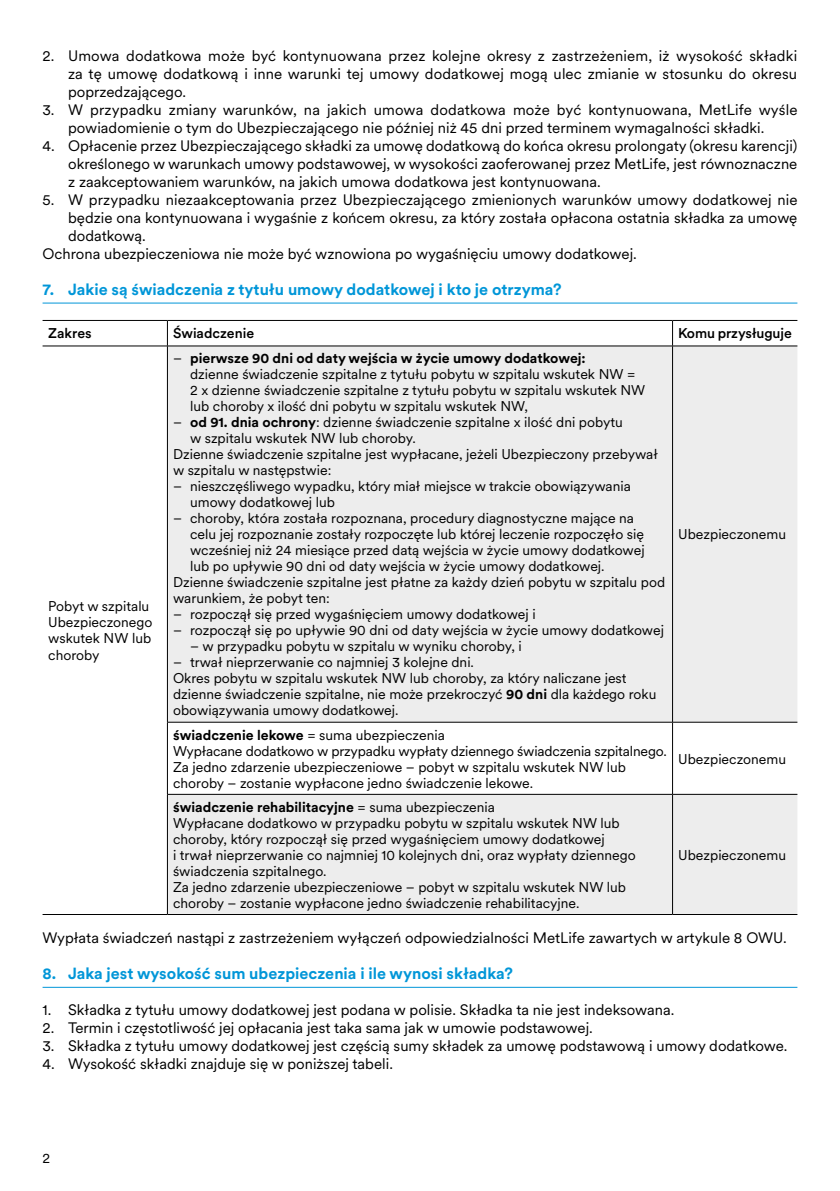
<style>
.page{position:relative;width:840px;height:1191px;background:#fff}
.page>*{position:absolute;margin:0;border:0;box-sizing:border-box;transform-origin:0 0}
.t1{font:700 16px "Met Life Circular";color:#0096d8}
.t2{font:15px/18px "Met Life Circular";color:#000;text-align:justify}
.t3{font:14px/16px "Met Life Circular";color:#000}
.t4{font:500 14px "Met Life Circular";letter-spacing:-.005em;color:#000}
.s1{font-weight:700}
</style>
<div class="page">
<hr style="left:43px;top:302px;width:754px;height:1px;background:#0096d8">
<hr style="left:43px;top:986px;width:754px;height:1px;background:#0096d8">
<svg style="left:168px;top:347px;width:629px;height:567px;fill:#ededed"></svg>
<svg style="left:167px;top:321px;width:1px;height:25px"></svg>
<hr style="left:43px;top:346px;width:124px;height:1px;background:#000">
<hr style="left:43px;top:914px;width:124px;height:1px;background:#000">
<hr style="left:167px;top:346px;width:505px;height:1px;background:#000">
<hr style="left:167px;top:346px;width:1px;height:376px;background:#000">
<hr style="left:672px;top:346px;width:125px;height:1px;background:#000">
<hr style="left:671px;top:346px;width:1px;height:376px;background:#000">
<hr style="left:167px;top:722px;width:505px;height:1px;background:#000">
<hr style="left:167px;top:722px;width:1px;height:72px;background:#000">
<hr style="left:672px;top:722px;width:125px;height:1px;background:#000">
<hr style="left:671px;top:722px;width:1px;height:72px;background:#000">
<hr style="left:167px;top:794px;width:505px;height:1px;background:#000">
<hr style="left:167px;top:794px;width:1px;height:120px;background:#000">
<hr style="left:672px;top:794px;width:125px;height:1px;background:#000">
<hr style="left:671px;top:794px;width:1px;height:120px;background:#000">
<hr style="left:167px;top:914px;width:505px;height:1px;background:#000">
<hr style="left:672px;top:914px;width:125px;height:1px;background:#000">
<hr style="left:43px;top:320px;width:124px;height:1px;background:#000">
<hr style="left:167px;top:320px;width:505px;height:1px;background:#000">
<hr style="left:672px;top:320px;width:125px;height:1px;background:#000">
<p class="t2" style="left:68px;top:46px;width:730px;text-indent:-26px">2. Umowa dodatkowa może być kontynuowana przez kolejne okresy z zastrzeżeniem, iż wysokość składki za tę umowę dodatkową i inne warunki tej umowy dodatkowej mogą ulec zmianie w stosunku do okresu poprzedzającego.</p>
<p class="t2" style="left:43px;top:100px;width:756px;text-align:center">3. W przypadku zmiany warunków, na jakich umowa dodatkowa może być kontynuowana, MetLife wyśle powiadomienie o tym do Ubezpieczającego nie później niż 45 dni przed terminem wymagalności składki.</p>
<p class="t2" style="left:68px;top:136px;width:730px;text-indent:-26px">4. Opłacenie przez Ubezpieczającego składki za umowę dodatkową do końca okresu prolongaty (okresu karencji) określonego w warunkach umowy podstawowej, w wysokości zaoferowanej przez MetLife, jest równoznaczne z zaakceptowaniem warunków, na jakich umowa dodatkowa jest kontynuowana.</p>
<p class="t2" style="left:43px;top:190px;width:756px">5. W przypadku niezaakceptowania przez Ubezpieczającego zmienionych warunków umowy dodatkowej nie</p>
<p class="t2" style="left:68px;top:208px;width:730px">będzie ona kontynuowana i wygaśnie z końcem okresu, za który została opłacona ostatnia składka za umowę</p>
<p class="t2" style="left:68px;top:226px;width:79px">dodatkową.</p>
<p class="t2" style="left:43px;top:244px;width:595px">Ochrona ubezpieczeniowa nie może być wznowiona po wygaśnięciu umowy dodatkowej.</p>
<p class="t1" style="left:43px;top:278px;width:520px">7. Jakie są świadczenia z tytułu umowy dodatkowej i kto je otrzyma?</p>
<p class="t4" style="left:48px;top:324px;width:45px">Zakres</p>
<p class="t4" style="left:173px;top:324px;width:83px">Świadczenie</p>
<p class="t4" style="left:677px;top:324px;width:115px">Komu przysługuje</p>
<p class="t3" style="left:48px;top:598px;width:106px">Pobyt w szpitalu<br>Ubezpieczonego wskutek NW lub choroby</p>
<p class="t3" style="left:190px;top:350px;width:456px;text-indent:-17px">– <span class="s1">pierwsze 90 dni od daty wejścia w życie umowy dodatkowej:<br></span>dzienne świadczenie szpitalne z tytułu pobytu w szpitalu wskutek NW = 2 x dzienne świadczenie szpitalne z tytułu pobytu w szpitalu wskutek NW lub choroby x ilość dni pobytu w szpitalu wskutek NW,</p>
<p class="t3" style="left:173px;top:414px;width:451px">– <span class="s1">od 91. dnia ochrony</span>: dzienne świadczenie szpitalne x ilość dni pobytu</p>
<p class="t3" style="left:190px;top:430px;width:227px">w szpitalu wskutek NW lub choroby.</p>
<p class="t3" style="left:173px;top:446px;width:486px">Dzienne świadczenie szpitalne jest wypłacane, jeżeli Ubezpieczony przebywał</p>
<p class="t3" style="left:173px;top:462px;width:160px">w szpitalu w następstwie:</p>
<p class="t3" style="left:190px;top:478px;width:442px;text-indent:-17px">– nieszczęśliwego wypadku, który miał miejsce w trakcie obowiązywania umowy dodatkowej lub</p>
<p class="t3" style="left:173px;top:510px;width:462px">– choroby, która została rozpoznana, procedury diagnostyczne mające na</p>
<p class="t3" style="left:190px;top:526px;width:455px">celu jej rozpoznanie zostały rozpoczęte lub której leczenie rozpoczęło się</p>
<p class="t3" style="left:190px;top:542px;width:456px">wcześniej niż 24 miesiące przed datą wejścia w życie umowy dodatkowej</p>
<p class="t3" style="left:190px;top:558px;width:416px">lub po upływie 90 dni od daty wejścia w życie umowy dodatkowej.</p>
<p class="t3" style="left:173px;top:574px;width:493px">Dzienne świadczenie szpitalne jest płatne za każdy dzień pobytu w szpitalu pod</p>
<p class="t3" style="left:173px;top:590px;width:158px">warunkiem, że pobyt ten:</p>
<p class="t3" style="left:173px;top:606px;width:364px">– rozpoczął się przed wygaśnięciem umowy dodatkowej i</p>
<p class="t3" style="left:173px;top:622px;width:492px">– rozpoczął się po upływie 90 dni od daty wejścia w życie umowy dodatkowej</p>
<p class="t3" style="left:190px;top:638px;width:333px">– w przypadku pobytu w szpitalu w wyniku choroby, i</p>
<p class="t3" style="left:173px;top:654px;width:484px">– trwał nieprzerwanie co najmniej 3 kolejne dni.<br>Okres pobytu w szpitalu wskutek NW lub choroby, za który naliczane jest dzienne świadczenie szpitalne, nie może przekroczyć <span class="s1">90 dni</span> dla każdego roku obowiązywania umowy dodatkowej.</p>
<p class="t3" style="left:173px;top:726px;width:495px"><span class="s1">świadczenie lekowe</span> = suma ubezpieczenia<br>Wypłacane dodatkowo w przypadku wypłaty dziennego świadczenia szpitalnego.<br>Za jedno zdarzenie ubezpieczeniowe – pobyt w szpitalu wskutek NW lub choroby – zostanie wypłacone jedno świadczenie lekowe.</p>
<p class="t3" style="left:173px;top:798px;width:464px"><span class="s1">świadczenie rehabilitacyjne</span> = suma ubezpieczenia<br>Wypłacane dodatkowo w przypadku pobytu w szpitalu wskutek NW lub choroby, który rozpoczął się przed wygaśnięciem umowy dodatkowej<br>i trwał nieprzerwanie co najmniej 10 kolejnych dni, oraz wypłaty dziennego świadczenia szpitalnego.<br>Za jedno zdarzenie ubezpieczeniowe – pobyt w szpitalu wskutek NW lub choroby – zostanie wypłacone jedno świadczenie rehabilitacyjne.</p>
<p class="t3" style="left:677px;top:526px;width:109px">Ubezpieczonemu</p>
<p class="t3" style="left:677px;top:750px;width:109px">Ubezpieczonemu</p>
<p class="t3" style="left:677px;top:846px;width:109px">Ubezpieczonemu</p>
<p class="t2" style="left:43px;top:928px;width:745px">Wypłata świadczeń nastąpi z zastrzeżeniem wyłączeń odpowiedzialności MetLife zawartych w artykule 8 OWU.</p>
<p class="t1" style="left:43px;top:962px;width:471px">8. Jaka jest wysokość sum ubezpieczenia i ile wynosi składka?</p>
<p class="t2" style="left:43px;top:1000px;width:633px">1. Składka z tytułu umowy dodatkowej jest podana w polisie. Składka ta nie jest indeksowana.</p>
<p class="t2" style="left:43px;top:1018px;width:551px">2. Termin i częstotliwość jej opłacania jest taka sama jak w umowie podstawowej.</p>
<p class="t2" style="left:43px;top:1036px;width:746px">3. Składka z tytułu umowy dodatkowej jest częścią sumy składek za umowę podstawową i umowy dodatkowe.</p>
<p class="t2" style="left:43px;top:1054px;width:352px">4. Wysokość składki znajduje się w poniższej tabeli.</p>
<p class="t3" style="left:43px;top:1149px;width:9px">2</p>
</div>
